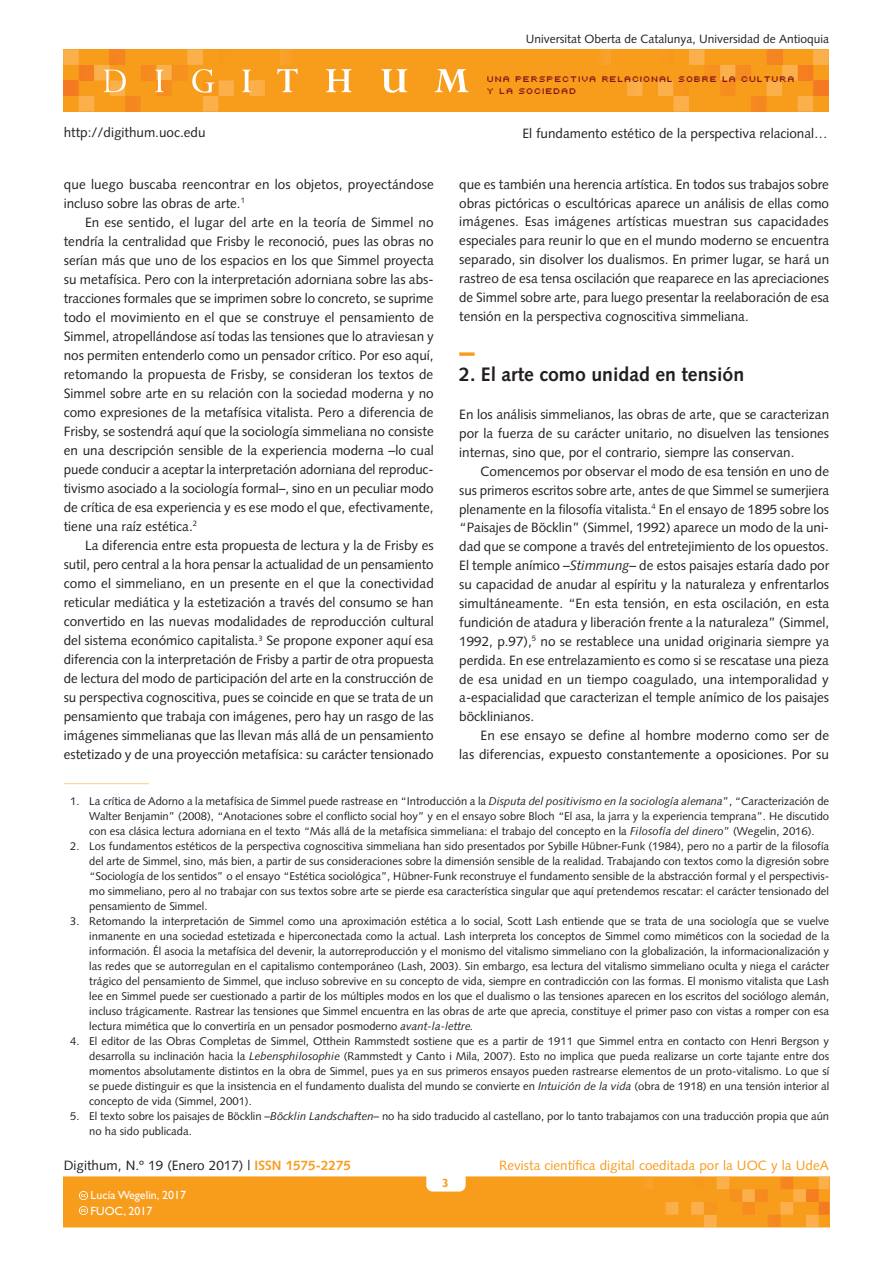
<style>
.page{position:relative;width:893px;height:1263px;background:#fff}
.page>*{position:absolute;margin:0;border:0;box-sizing:border-box;transform-origin:0 0}
._03_SUBTITOL{font:700 19.5px "Syntax LT";color:#231f20}
._02_PARAGRAF_GENERAL{font:13.5px/19px "Syntax LT";color:#231f20;text-align:justify}
._02_PRIMER_PARAGRAF{font:13.5px/18.9px "Syntax LT";color:#231f20;text-align:justify}
.t1{font:13.5px "Syntax LT";color:#f89c1c}
.t2{font:12px "Syntax LT";color:#231f20}
.t3{font:12px/15.8px "Gill Sans";color:#fff}
.t4{font:700 12px "Gill Sans";color:#f89c1c}
._05_NOTASRESTO{font:11.25px/15px "Syntax LT";color:#231f20;text-align:justify}
._04_NOTAS1{font:11.25px/15px "Syntax LT";color:#231f20;text-align:justify}
.t5{font:9px/12px "Uni 0554";color:#821316}
.s1{font-style:italic}
.s2{font-weight:700;color:#f89c1c}
</style>
<div class="page">
<hr style="left:829px;top:1177px;width:1px;height:50px;background:#f47921">
<svg style="left:64px;top:1177px;width:765px;height:50px;background:#f89d21"></svg>
<div style="left:63px;top:49px;width:766px;height:62px;background:#f89c1c"></div>
<hr style="left:265px;top:49px;width:1px;height:62px;background:#faab40">
<hr style="left:278px;top:49px;width:2px;height:62px;background:#f9a430">
<hr style="left:625px;top:49px;width:2px;height:62px;background:#faab40">
<hr style="left:612px;top:49px;width:1px;height:62px;background:#f9a430">
<svg style="left:605px;top:49px;width:6px;height:16px"></svg>
<svg style="left:627px;top:49px;width:202px;height:62px"></svg>
<hr style="left:815px;top:80px;width:4px;height:16px;background:#f47b21">
<hr style="left:819px;top:80px;width:3px;height:16px;background:#f47a21">
<hr style="left:822px;top:80px;width:3px;height:16px;background:#f47921">
<hr style="left:825px;top:80px;width:4px;height:16px;background:#f47921">
<svg style="left:63px;top:49px;width:202px;height:62px"></svg>
<svg style="left:277px;top:49px;width:21px;height:43px"></svg>
<svg style="left:326px;top:69px;width:26px;height:23px"></svg>
<svg style="left:381px;top:69px;width:26px;height:24px"></svg>
<svg style="left:434px;top:69px;width:35px;height:23px"></svg>
<svg style="left:459px;top:352px;width:16px;height:4px"></svg>
<hr style="left:64px;top:783px;width:85px;height:1px;background:#fdcb8a">
<p class="t2" style="left:526px;top:32px;width:305px">Universitat Oberta de Catalunya, Universidad de Antioquia</p>
<p class="t5" style="left:488px;top:72px;width:310px">UNA PERSPECTIVA RELACIONAL SOBRE LA CULTURA<br>Y LA SOCIEDAD</p>
<p class="_02_PARAGRAF_GENERAL" style="left:64px;top:122px;width:143px">http://digithum.uoc.edu</p>
<p class="_02_PARAGRAF_GENERAL" style="left:522px;top:124px;width:307px">El fundamento estético de la perspectiva relacional…</p>
<p class="_02_PARAGRAF_GENERAL" style="left:64px;top:175px;width:372px">que luego buscaba reencontrar en los objetos, proyectándose incluso sobre las obras de arte.<sup>1</sup></p>
<p class="_02_PARAGRAF_GENERAL" style="left:64px;top:213px;width:372px;text-indent:21px">En ese sentido, el lugar del arte en la teoría de Simmel no tendría la centralidad que Frisby le reconoció, pues las obras no serían más que uno de los espacios en los que Simmel proyecta su metafísica. Pero con la interpretación adorniana sobre las abs&shy;tracciones formales que se imprimen sobre lo concreto, se suprime todo el movimiento en el que se construye el pensamiento de Simmel, atropellándose así todas las tensiones que lo atraviesan y nos permiten entenderlo como un pensador crítico. Por eso aquí, retomando la propuesta de Frisby, se consideran los textos de Simmel sobre arte en su relación con la sociedad moderna y no como expresiones de la metafísica vitalista. Pero a diferencia de Frisby, se sostendrá aquí que la sociología simmeliana no consiste en una descripción sensible de la experiencia moderna –lo cual puede conducir a aceptar la interpretación adorniana del reproduc&shy;tivismo asociado a la sociología formal–, sino en un peculiar modo de crítica de esa experiencia y es ese modo el que, efectivamente, tiene una raíz estética.<sup>2</sup></p>
<p class="_02_PARAGRAF_GENERAL" style="left:64px;top:536px;width:372px;text-indent:21px">La diferencia entre esta propuesta de lectura y la de Frisby es sutil, pero central a la hora pensar la actualidad de un pensamiento como el simmeliano, en un presente en el que la conectividad reticular mediática y la estetización a través del consumo se han convertido en las nuevas modalidades de reproducción cultural del sistema económico capitalista.<sup>3</sup> Se propone exponer aquí esa diferencia con la interpretación de Frisby a partir de otra propuesta de lectura del modo de participación del arte en la construcción de su perspectiva cognoscitiva, pues se coincide en que se trata de un pensamiento que trabaja con imágenes, pero hay un rasgo de las imágenes simmelianas que las llevan más allá de un pensamiento estetizado y de una proyección metafísica: su carácter tensionado</p>
<p class="_02_PARAGRAF_GENERAL" style="left:459px;top:175px;width:371px">que es también una herencia artística. En todos sus trabajos sobre obras pictóricas o escultóricas aparece un análisis de ellas como imágenes. Esas imágenes artísticas muestran sus capacidades especiales para reunir lo que en el mundo moderno se encuentra separado, sin disolver los dualismos. En primer lugar, se hará un rastreo de esa tensa oscilación que reaparece en las apreciaciones de Simmel sobre arte, para luego presentar la reelaboración de esa tensión en la perspectiva cognoscitiva simmeliana.</p>
<p class="_03_SUBTITOL" style="left:459px;top:363px;width:286px">2. El arte como unidad en tensión</p>
<p class="_02_PRIMER_PARAGRAF" style="left:459px;top:405px;width:371px">En los análisis simmelianos, las obras de arte, que se caracterizan por la fuerza de su carácter unitario, no disuelven las tensiones internas, sino que, por el contrario, siempre las conservan.</p>
<p class="_02_PARAGRAF_GENERAL" style="left:459px;top:462px;width:372px;text-indent:21px">Comencemos por observar el modo de esa tensión en uno de sus primeros escritos sobre arte, antes de que Simmel se sumerjiera plenamente en la filosofía vitalista.<sup>4</sup> En el ensayo de 1895 sobre los “Paisajes de Böcklin” (Simmel, 1992) aparece un modo de la uni&shy;dad que se compone a través del entretejimiento de los opuestos.<br>El temple anímico –<span class="s1">Stimmung</span>– de estos paisajes estaría dado por su capacidad de anudar al espíritu y la naturaleza y enfrentarlos simultáneamente. “En esta tensión, en esta oscilación, en esta fundición de atadura y liberación frente a la naturaleza” (Simmel, 1992, p.97),<sup>5</sup> no se restablece una unidad originaria siempre ya perdida. En ese entrelazamiento es como si se rescatase una pieza de esa unidad en un tiempo coagulado, una intemporalidad y a-espacialidad que caracterizan el temple anímico de los paisajes böcklinianos.</p>
<p class="_02_PARAGRAF_GENERAL" style="left:459px;top:726px;width:371px;text-align:right">En ese ensayo se define al hombre moderno como ser de<br>las diferencias, expuesto constantemente a oposiciones. Por su</p>
<p class="_04_NOTAS1" style="left:89px;top:794px;width:741px;text-indent:-19px">1. La crítica de Adorno a la metafísica de Simmel puede rastrease en “Introducción a la <span class="s1">Disputa del positivismo en la sociología alemana</span>”, “Caracterización de Walter Benjamin” (2008), “Anotaciones sobre el conflicto social hoy” y en el ensayo sobre Bloch “El asa, la jarra y la experiencia temprana”. He discutido con esa clásica lectura adorniana en el texto “Más allá de la metafísica simmeliana: el trabajo del concepto en la <span class="s1">Filosofía del dinero</span>” (Wegelin, 2016).</p>
<p class="_05_NOTASRESTO" style="left:89px;top:839px;width:741px;text-indent:-19px">2. Los fundamentos estéticos de la perspectiva cognoscitiva simmeliana han sido presentados por Sybille Hübner-Funk (1984), pero no a partir de la filosofía del arte de Simmel, sino, más bien, a partir de sus consideraciones sobre la dimensión sensible de la realidad. Trabajando con textos como la digresión sobre “Sociología de los sentidos” o el ensayo “Estética sociológica”, Hübner-Funk reconstruye el fundamento sensible de la abstracción formal y el perspectivis&shy;mo simmeliano, pero al no trabajar con sus textos sobre arte se pierde esa característica singular que aquí pretendemos rescatar: el carácter tensionado del pensamiento de Simmel.</p>
<p class="_05_NOTASRESTO" style="left:89px;top:914px;width:741px;text-indent:-19px">3. Retomando la interpretación de Simmel como una aproximación estética a lo social, Scott Lash entiende que se trata de una sociología que se vuelve inmanente en una sociedad estetizada e hiperconectada como la actual. Lash interpreta los conceptos de Simmel como miméticos con la sociedad de la información. Él asocia la metafísica del devenir, la autorreproducción y el monismo del vitalismo simmeliano con la globalización, la informacionalización y las redes que se autorregulan en el capitalismo contemporáneo (Lash, 2003). Sin embargo, esa lectura del vitalismo simmeliano oculta y niega el carácter trágico del pensamiento de Simmel, que incluso sobrevive en su concepto de vida, siempre en contradicción con las formas. El monismo vitalista que Lash lee en Simmel puede ser cuestionado a partir de los múltiples modos en los que el dualismo o las tensiones aparecen en los escritos del sociólogo alemán, incluso trágicamente. Rastrear las tensiones que Simmel encuentra en las obras de arte que aprecia, constituye el primer paso con vistas a romper con esa lectura mimética que lo convertiría en un pensador posmoderno <span class="s1">avant-la-lettre.</span></p>
<p class="_05_NOTASRESTO" style="left:89px;top:1034px;width:741px;text-indent:-19px">4. El editor de las Obras Completas de Simmel, Otthein Rammstedt sostiene que es a partir de 1911 que Simmel entra en contacto con Henri Bergson y desarrolla su inclinación hacia la <span class="s1">Lebensphilosophie</span> (Rammstedt y Canto i Mila, 2007). Esto no implica que pueda realizarse un corte tajante entre dos momentos absolutamente distintos en la obra de Simmel, pues ya en sus primeros ensayos pueden rastrearse elementos de un proto-vitalismo. Lo que sí se puede distinguir es que la insistencia en el fundamento dualista del mundo se convierte en <span class="s1">Intuición de la vida</span> (obra de 1918) en una tensión interior al concepto de vida (Simmel, 2001).</p>
<p class="_05_NOTASRESTO" style="left:89px;top:1109px;width:741px;text-indent:-19px">5. El texto sobre los paisajes de Böcklin –<span class="s1">Böcklin Landschaften</span>– no ha sido traducido al castellano, por lo tanto trabajamos con una traducción propia que aún no ha sido publicada.</p>
<p class="_02_PARAGRAF_GENERAL" style="left:64px;top:1156px;width:289px">Digithum, N.º 19 (Enero 2017) | <span class="s2">ISSN 1575-2275</span></p>
<p class="t1" style="left:499px;top:1157px;width:331px">Revista científica digital coeditada por la UOC y la UdeA</p>
<p class="t4" style="left:442px;top:1176px;width:8px">3</p>
<p class="t3" style="left:91px;top:1187px;width:97px">Lucía Wegelin, 2017<br>FUOC, 2017</p>
</div>
